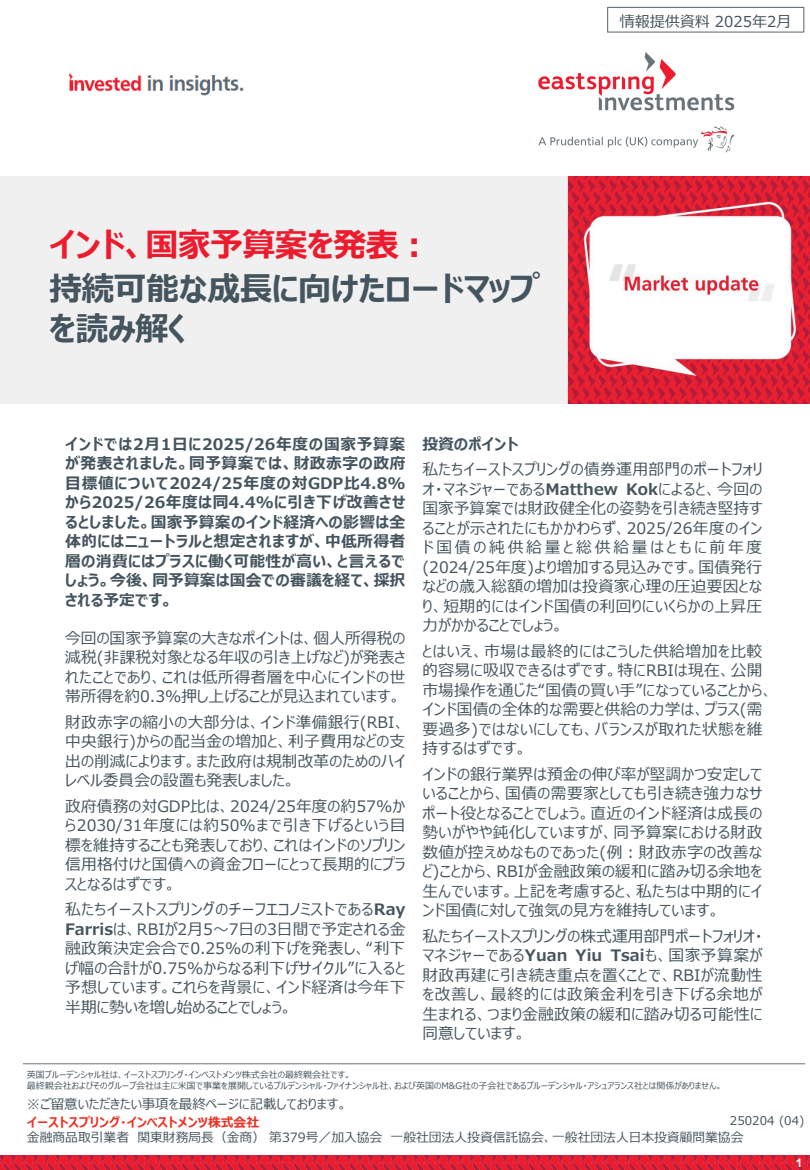
<style>
.page{position:relative;width:810px;height:1170px;background:#fff}
.page>*{position:absolute;margin:0;border:0;box-sizing:border-box;transform-origin:0 0}
.t1{font:700 33px/39.6px "Meiryo UI";letter-spacing:-.02em;color:#45555f}
.t2{font:700 33px "Meiryo UI";letter-spacing:-.02em;color:#ed1b2d}
.t3{font:15.75px/19.5px "Meiryo UI";letter-spacing:.01em;color:#45555f;text-align:justify}
.t4{font:700 15.75px/19.5px "Meiryo UI";letter-spacing:.005em;color:#45555f;text-align:justify}
.t5{font:15px "Meiryo UI";color:#45555f}
.t6{font:13.5px "Meiryo UI";color:#45555f}
.t7{font:12.75px "Meiryo UI";color:#45555f}
.t8{font:700 12.75px "Meiryo UI";color:#ee3124}
.t9{font:12px "Meiryo UI";letter-spacing:.005em;color:#45555f}
.t10{font:700 12px "Arial";color:#fff}
.t11{font:9px/10.8px "Meiryo UI";color:#45555f}
.s1{font-weight:700}
</style>
<div class="page">
<img style="left:0;top:1155px;width:810px;height:15px">
<hr style="left:23px;top:1063px;width:782px;height:1px;background:#68737a">
<img style="left:68px;top:73px;width:176px;height:23px">
<img style="left:538px;top:52px;width:197px;height:101px">
<div style="left:607px;top:7px;width:197px;height:26px;border:1px solid #68737a"></div>
<img style="left:0;top:177px;width:810px;height:226px">
<p class="t5" style="left:620px;top:11px;width:173px">情報提供資料 2025年2月</p>
<p class="t2" style="left:49px;top:222px;width:383px">インド、国家予算案を発表：</p>
<p class="t1" style="left:49px;top:271px;width:491px">持続可能な成長に向けたロードマップを読み解く</p>
<p class="t4" style="left:65px;top:435px;width:342px">インドでは2月1日に2025/26年度の国家予算案が発表されました。同予算案では、財政赤字の政府目標値について2024/25年度の対GDP比4.8%から2025/26年度は同4.4%に引き下げ改善させるとしました。国家予算案のインド経済への影響は全体的にはニュートラルと想定されますが、中低所得者層の消費にはプラスに働く可能性が高い、と言えるでしょう。今後、同予算案は国会での審議を経て、採択される予定です。</p>
<p class="t4" style="left:422px;top:435px;width:98px">投資のポイント</p>
<p class="t3" style="left:422px;top:461px;width:342px">私たちイーストスプリングの債券運用部門のポートフォリオ・マネジャーである<span class="s1">Matthew Kok</span>によると、今回の国家予算案では財政健全化の姿勢を引き続き堅持することが示されたにもかかわらず、2025/26年度のインド国債の純供給量と総供給量はともに前年度(2024/25年度)より増加する見込みです。国債発行などの歳入総額の増加は投資家心理の圧迫要因となり、短期的にはインド国債の利回りにいくらかの上昇圧力がかかることでしょう。</p>
<p class="t3" style="left:422px;top:642px;width:352px;text-align:left">とはいえ、市場は最終的にはこうした供給増加を比較的容易に吸収できるはずです。特にRBIは現在、公開市場操作を通じた“国債の買い手”になっていることから、インド国債の全体的な需要と供給の力学は、プラス(需要過多)ではないにしても、バランスが取れた状態を維持するはずです。</p>
<p class="t3" style="left:422px;top:765px;width:342px">インドの銀行業界は預金の伸び率が堅調かつ安定していることから、国債の需要家としても引き続き強力なサポート役となることでしょう。直近のインド経済は成長の勢いがやや鈍化していますが、同予算案における財政数値が控えめなものであった(例：財政赤字の改善など)ことから、RBIが金融政策の緩和に踏み切る余地を生んでいます。上記を考慮すると、私たちは中期的にインド国債に対して強気の見方を維持しています。</p>
<p class="t3" style="left:422px;top:927px;width:342px">私たちイーストスプリングの株式運用部門ポートフォリオ・マネジャーである<span class="s1">Yuan Yiu Tsai</span>も、国家予算案が財政再建に引き続き重点を置くことで、RBIが流動性を改善し、最終的には政策金利を引き下げる余地が生まれる、つまり金融政策の緩和に踏み切る可能性に同意しています。</p>
<p class="t3" style="left:65px;top:629px;width:342px">今回の国家予算案の大きなポイントは、個人所得税の減税(非課税対象となる年収の引き上げなど)が発表されたことであり、これは低所得者層を中心にインドの世帯所得を約0.3%押し上げることが見込まれています。</p>
<p class="t3" style="left:65px;top:713px;width:342px">財政赤字の縮小の大部分は、インド準備銀行(RBI、中央銀行)からの配当金の増加と、利子費用などの支出の削減によります。また政府は規制改革のためのハイレベル委員会の設置も発表しました。</p>
<p class="t3" style="left:65px;top:797px;width:342px">政府債務の対GDP比は、2024/25年度の約57%から2030/31年度には約50%まで引き下げるという目標を維持することも発表しており、これはインドのソブリン信用格付けと国債への資金フローにとって長期的にプラスとなるはずです。</p>
<p class="t3" style="left:65px;top:900px;width:342px">私たちイーストスプリングのチーフエコノミストである<span class="s1">Ray Farris</span>は、RBIが2月5～7日の3日間で予定される金融政策決定会合で0.25%の利下げを発表し、“利下げ幅の合計が0.75%からなる利下げサイクル”に入ると予想しています。これらを背景に、インド経済は今年下半期に勢いを増し始めることでしょう。</p>
<p class="t11" style="left:27px;top:1070px;width:697px">英国プルーデンシャル社は、イーストスプリング・インベストメンツ株式会社の最終親会社です。<br>最終親会社およびそのグループ会社は主に米国で事業を展開しているプルデンシャル・ファイナンシャル社、および英国のM&amp;G社の子会社であるプルーデンシャル・アシュアランス社とは関係がありません。</p>
<p class="t6" style="left:27px;top:1095px;width:322px">※ご留意いただきたい事項を最終ページに記載しております。</p>
<p class="t9" style="left:730px;top:1112px;width:76px">250204 (04)</p>
<p class="t8" style="left:27px;top:1114px;width:234px">イーストスプリング・インベストメンツ株式会社</p>
<p class="t7" style="left:27px;top:1129px;width:718px">金融商品取引業者 関東財務局長（金商）第379号／加入協会 一般社団法人投資信託協会、一般社団法人日本投資顧問業協会</p>
<p class="t10" style="left:796px;top:1155px;width:8px">1</p>
</div>
